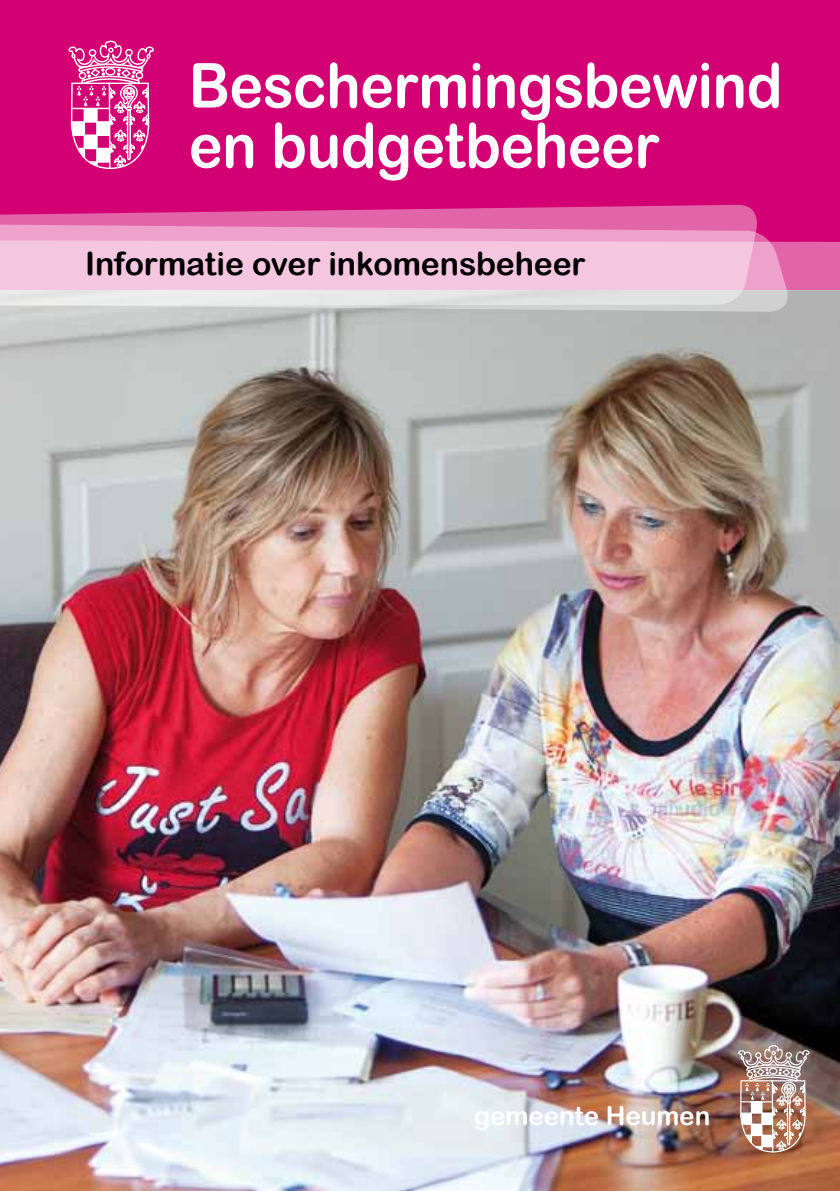
<style>
.page{position:relative;width:840px;height:1191px;background:#fff}
.page>*{position:absolute;margin:0;border:0;box-sizing:border-box;transform-origin:0 0}
.t1{font:62px/60px "Arial Rounded MT Bold";letter-spacing:-.01em;color:#fff;scale:.92 1}
.t2{font:32px "Arial Rounded MT Bold";letter-spacing:-.005em;color:#000}
.t3{font:26px "Arial Rounded MT Bold";letter-spacing:-.005em;color:#fff}
</style>
<div class="page">
<div style="left:0;top:0;width:839px;height:290px;background:#d20072"></div>
<img style="left:0;top:290px;width:839px;height:901px">
<div style="left:790px;top:241px;width:49px;height:49px;background:#e365a9"></div>
<svg style="left:0;top:204px;width:757px;height:21px;fill:#e365a9"></svg>
<svg style="left:0;top:225px;width:790px;height:87px;background:#ebc0d8"></svg>
<svg style="left:0;top:1081px;width:1px;height:76px"></svg>
<img style="left:737px;top:1044px;width:72px;height:108px">
<svg style="left:68px;top:40px;width:86px;height:129px"></svg>
<p class="t1" style="left:189px;top:55px;width:646px">Beschermingsbewind en budgetbeheer</p>
<p class="t2" style="left:85px;top:245px;width:501px">Informatie over inkomensbeheer</p>
<p class="t3" style="left:473px;top:1100px;width:238px">gemeente Heumen</p>
</div>
